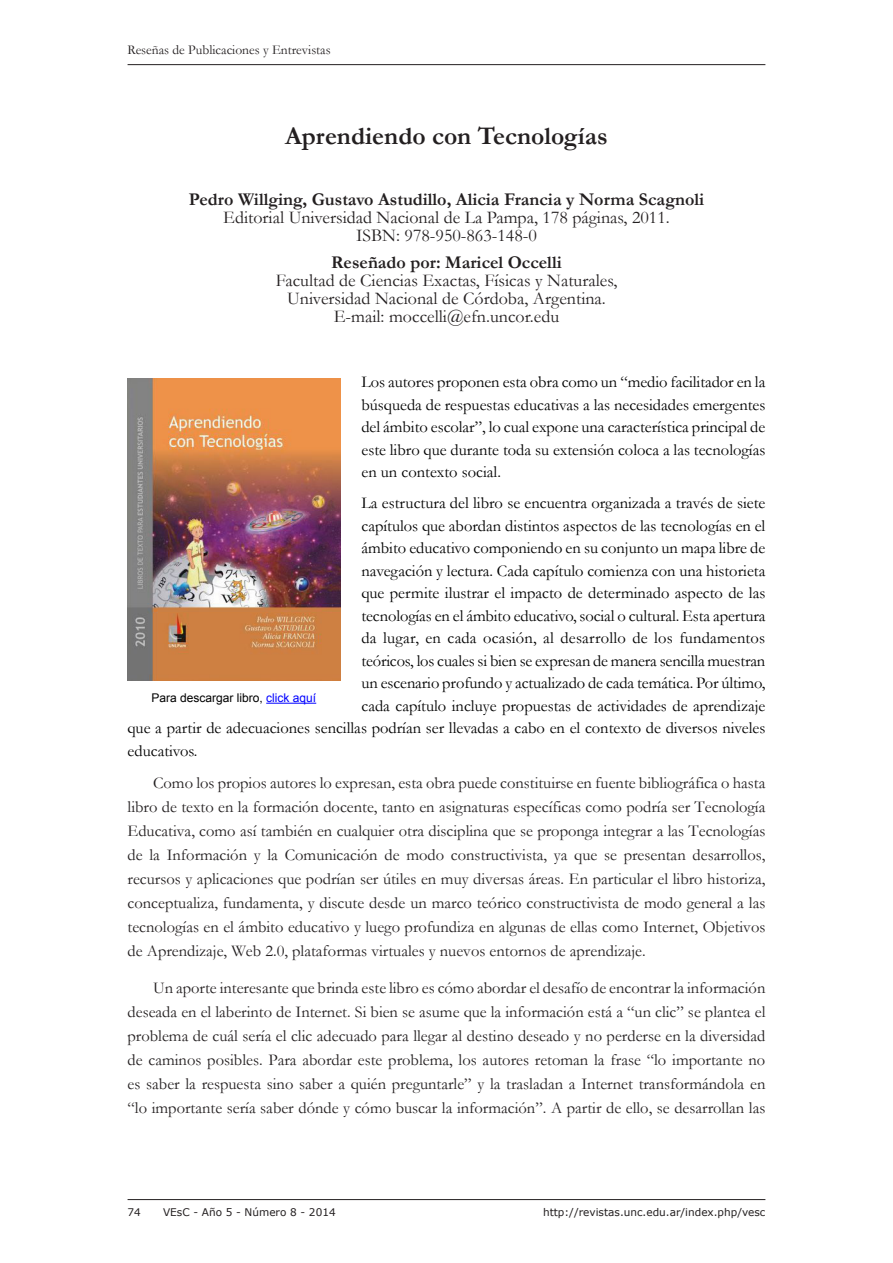
<style>
.page{position:relative;width:893px;height:1263px;background:#fff}
.page>*{position:absolute;margin:0;border:0;box-sizing:border-box;transform-origin:0 0}
._01_Título{font:700 25.5px "Garamond";color:#231f20}
._04_Filiación_Instit{font:18px "Garamond";color:#231f20}
._03_Nombre{font:700 18px "Garamond";color:#231f20}
._05_Correo_electróni{font:18px "Garamond";color:#231f20}
._10_Parrafo_Texto{font:16.5px/24px "Garamond";color:#231f20;text-align:justify}
._07_Parrafo_Resumen{font:16.5px/22.5px "Garamond";color:#000;text-align:justify}
.t1{font:13.5px "Garamond";color:#231f20}
._16_Nombre_Figura{font:12px "Arial";color:#000}
.t2{font:10.5px "Verdana";color:#231f20}
.s1{color:#00f}
</style>
<div class="page">
<hr style="left:128px;top:1199px;width:637px;height:1px;background:#231f20">
<hr style="left:128px;top:64px;width:637px;height:1px;background:#231f20">
<img style="left:128px;top:379px;width:212px;height:301px">
<hr style="left:266px;top:703px;width:50px;height:1px;background:#00f">
<p class="t1" style="left:128px;top:41px;width:205px">Reseñas de Publicaciones y Entrevistas</p>
<p class="_01_Título" style="left:285px;top:119px;width:324px">Aprendiendo con Tecnologías</p>
<p class="_03_Nombre" style="left:189px;top:187px;width:517px">Pedro Willging, Gustavo Astudillo, Alicia Francia y Norma Scagnoli</p>
<p class="_04_Filiación_Instit" style="left:223px;top:205px;width:448px">Editorial Universidad Nacional de La Pampa, 178 páginas, 2011.</p>
<p class="_04_Filiación_Instit" style="left:356px;top:223px;width:182px">ISBN: 978-950-863-148-0</p>
<p class="_03_Nombre" style="left:331px;top:250px;width:232px">Reseñado por: Maricel Occelli</p>
<p class="_04_Filiación_Instit" style="left:276px;top:268px;width:343px">Facultad de Ciencias Exactas, Físicas y Naturales,</p>
<p class="_04_Filiación_Instit" style="left:287px;top:286px;width:320px">Universidad Nacional de Córdoba, Argentina.</p>
<p class="_05_Correo_electróni" style="left:334px;top:304px;width:227px">E-mail: moccelli@efn.uncor.edu</p>
<p class="_07_Parrafo_Resumen" style="left:361px;top:370px;width:405px">Los autores proponen esta obra como un “medio facilitador en la búsqueda de respuestas educativas a las necesidades emergentes del ámbito escolar”, lo cual expone una característica principal de este libro que durante toda su extensión coloca a las tecnologías en un contexto social.</p>
<p class="_07_Parrafo_Resumen" style="left:361px;top:491px;width:405px">La estructura del libro se encuentra organizada a través de siete</p>
<p class="_07_Parrafo_Resumen" style="left:361px;top:514px;width:405px">capítulos que abordan distintos aspectos de las tecnologías en el</p>
<p class="_07_Parrafo_Resumen" style="left:361px;top:536px;width:405px">ámbito educativo componiendo en su conjunto un mapa libre de</p>
<p class="_07_Parrafo_Resumen" style="left:361px;top:559px;width:405px">navegación y lectura. Cada capítulo comienza con una historieta</p>
<p class="_07_Parrafo_Resumen" style="left:361px;top:581px;width:405px">que permite ilustrar el impacto de determinado aspecto de las</p>
<p class="_07_Parrafo_Resumen" style="left:361px;top:604px;width:405px">tecnologías en el ámbito educativo, social o cultural. Esta apertura</p>
<p class="_07_Parrafo_Resumen" style="left:361px;top:626px;width:405px">da lugar, en cada ocasión, al desarrollo de los fundamentos</p>
<p class="_07_Parrafo_Resumen" style="left:361px;top:649px;width:405px">teóricos, los cuales si bien se expresan de manera sencilla muestran</p>
<p class="_07_Parrafo_Resumen" style="left:361px;top:671px;width:405px">un escenario profundo y actualizado de cada temática. Por último,</p>
<p class="_07_Parrafo_Resumen" style="left:361px;top:694px;width:405px">cada capítulo incluye propuestas de actividades de aprendizaje</p>
<p class="_07_Parrafo_Resumen" style="left:128px;top:716px;width:639px">que a partir de adecuaciones sencillas podrían ser llevadas a cabo en el contexto de diversos niveles</p>
<p class="_07_Parrafo_Resumen" style="left:128px;top:739px;width:71px">educativos.</p>
<p class="_10_Parrafo_Texto" style="left:128px;top:771px;width:639px;text-indent:26px">Como los propios autores lo expresan, esta obra puede constituirse en fuente bibliográfica o hasta libro de texto en la formación docente, tanto en asignaturas específicas como podría ser Tecnología Educativa, como así también en cualquier otra disciplina que se proponga integrar a las Tecnologías de la Información y la Comunicación de modo constructivista, ya que se presentan desarrollos, recursos y aplicaciones que podrían ser útiles en muy diversas áreas. En particular el libro historiza, conceptualiza, fundamenta, y discute desde un marco teórico constructivista de modo general a las tecnologías en el ámbito educativo y luego profundiza en algunas de ellas como Internet, Objetivos de Aprendizaje, Web 2.0, plataformas virtuales y nuevos entornos de aprendizaje.</p>
<p class="_10_Parrafo_Texto" style="left:128px;top:975px;width:639px;text-indent:26px">Un aporte interesante que brinda este libro es cómo abordar el desafío de encontrar la información deseada en el laberinto de Internet. Si bien se asume que la información está a “un clic” se plantea el problema de cuál sería el clic adecuado para llegar al destino deseado y no perderse en la diversidad de caminos posibles. Para abordar este problema, los autores retoman la frase “lo importante no es saber la respuesta sino saber a quién preguntarle” y la trasladan a Internet transformándola en “lo importante sería saber dónde y cómo buscar la información”. A partir de ello, se desarrollan las</p>
<p class="_16_Nombre_Figura" style="left:151px;top:690px;width:166px">Para descargar libro, <span class="s1">click aquí</span></p>
<p class="t2" style="left:128px;top:1205px;width:15px">74</p>
<p class="t2" style="left:163px;top:1205px;width:174px">VEsC - Año 5 - Número 8 - 2014</p>
<p class="t2" style="left:543px;top:1205px;width:224px">http://revistas.unc.edu.ar/index.php/vesc</p>
</div>
